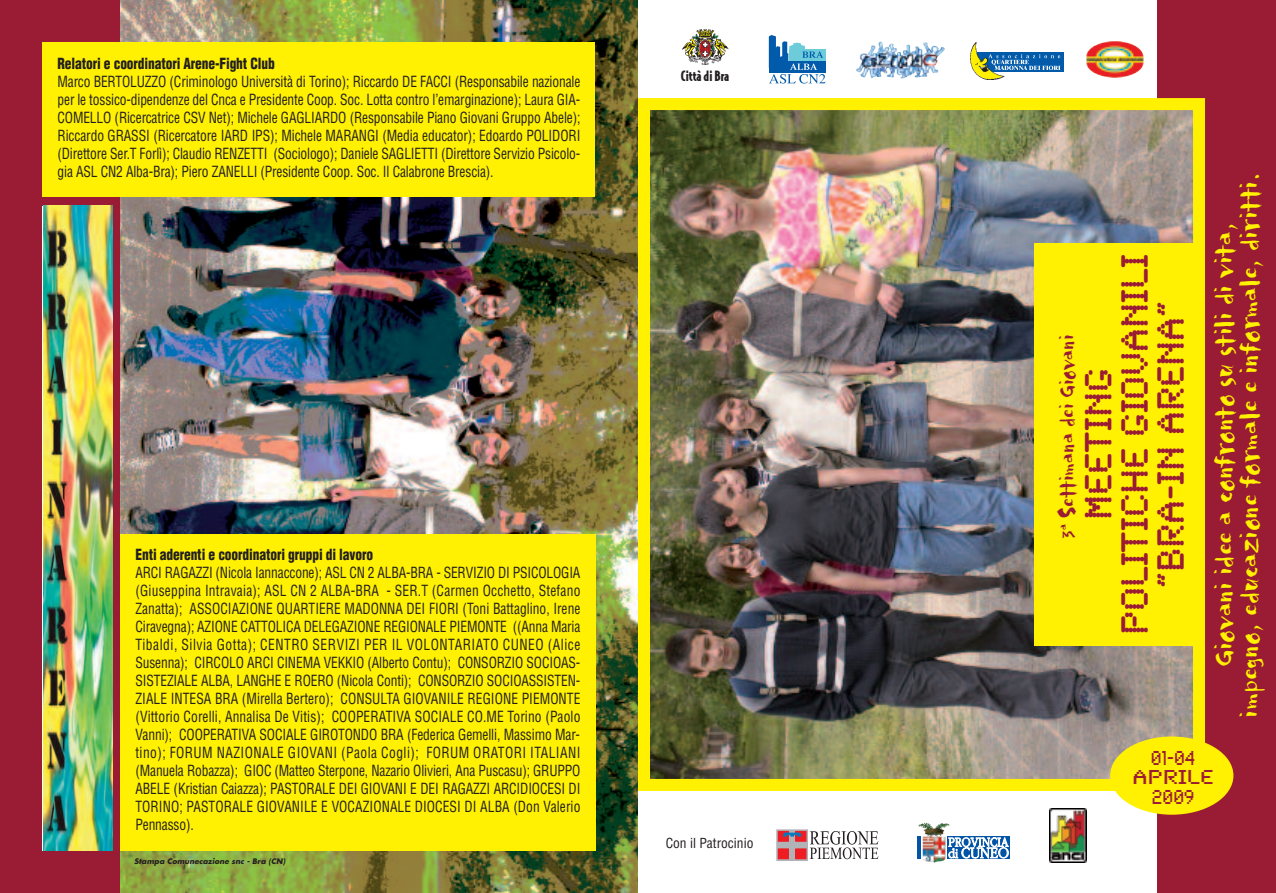
<style>
.page{position:relative;width:1276px;height:893px;background:#fff}
.page>*{position:absolute;margin:0;border:0;box-sizing:border-box;transform-origin:0 0}
.t1{font:39.6px/36.2px "Synchro Plain";color:#9a1b34;text-align:center}
.t2{font:32.85px/25.5px "Carumba Plain";color:#fff101;text-align:center;scale:1.1 1}
.t3{font:27.15px "Carumba Plain";color:#9a1b34}
.t4{font:21px/19.5px "Synchro Plain";color:#9a1b34;text-align:center;scale:.85 1}
.t5{font:condensed 15px/18px "Helvetica";letter-spacing:-.01em;color:#231f20;text-align:justify;scale:.9 1}
.t6{font:900 condensed 15px "Helvetica";letter-spacing:-.01em;color:#231f20;scale:.9 1}
.t7{font:condensed 13.5px "Helvetica";color:#231f20}
.t8{font:900 13.5px "Bodega Sans";color:#231f20}
.t9{font:italic 700 7.5px "Futura";letter-spacing:.005em;color:#231f20}
</style>
<div class="page">
<img style="left:119px;top:0;width:519px;height:893px">
<div style="left:1157px;top:0;width:119px;height:893px;background:#9a1b34"></div>
<div style="left:0;top:0;width:119px;height:893px;background:#9a1b34"></div>
<img style="left:651px;top:111px;width:541px;height:667px">
<div style="left:638px;top:98px;width:567px;height:693px;border:12px solid #fff101"></div>
<div style="left:1034px;top:243px;width:171px;height:403px;background:#fff101"></div>
<div style="left:1110px;top:736px;width:123px;height:79px;background:#fff101;border-radius:50%"></div>
<svg style="left:810px;top:831px;width:68px;height:28px"></svg>
<svg style="left:778px;top:832px;width:27px;height:26px"></svg>
<div style="left:776px;top:830px;width:31px;height:30px;border:1px solid #b2b3b7"></div>
<div style="left:796px;top:849px;width:10px;height:10px;background:#ee1d23"></div>
<div style="left:795px;top:849px;width:11px;height:10px;border:1px solid #ee1d23"></div>
<div style="left:778px;top:849px;width:10px;height:10px;background:#ee1d23"></div>
<svg style="left:778px;top:831px;width:10px;height:10px"></svg>
<svg style="left:797px;top:833px;width:7px;height:6px"></svg>
<div style="left:795px;top:831px;width:11px;height:10px;border:1px solid #ee1d23"></div>
<svg style="left:783px;top:833px;width:18px;height:3px"></svg>
<svg style="left:917px;top:822px;width:93px;height:41px"></svg>
<img style="left:936px;top:825px;width:14px;height:36px">
<hr style="left:917px;top:837px;width:4px;height:22px;background:#0154a6">
<svg style="left:947px;top:837px;width:62px;height:22px"></svg>
<svg style="left:948px;top:837px;width:60px;height:23px"></svg>
<svg style="left:1049px;top:808px;width:38px;height:55px"></svg>
<img style="left:1049px;top:809px;width:37px;height:54px">
<img style="left:682px;top:29px;width:47px;height:36px">
<svg style="left:769px;top:35px;width:56px;height:49px"></svg>
<img style="left:885px;top:42px;width:59px;height:31px">
<div style="left:977px;top:53px;width:86px;height:19px;background:#015aaa"></div>
<svg style="left:970px;top:43px;width:90px;height:37px"></svg>
<img style="left:1086px;top:41px;width:57px;height:37px">
<div style="left:43px;top:43px;width:552px;height:154px;background:#fff101"></div>
<div style="left:120px;top:534px;width:475px;height:316px;background:#fff101"></div>
<img style="left:44px;top:206px;width:69px;height:644px">
<p class="t6" style="left:58px;top:55px;width:243px">Relatori e coordinatori Arene-Fight Club</p>
<p class="t5" style="left:58px;top:73px;width:582px">Marco BERTOLUZZO (Criminologo Università di Torino); Riccardo DE FACCI (Responsabile nazionale per le tossico-dipendenze del Cnca e Presidente Coop. Soc. Lotta contro l’emarginazione); Laura GIA-COMELLO (Ricercatrice CSV Net); Michele GAGLIARDO (Responsabile Piano Giovani Gruppo Abele); Riccardo GRASSI (Ricercatore IARD IPS); Michele MARANGI (Media educator); Edoardo POLIDORI (Direttore Ser.T Forlì); Claudio RENZETTI (Sociologo); Daniele SAGLIETTI (Direttore Servizio Psicolo&shy;gia ASL CN2 Alba-Bra); Piero ZANELLI (Presidente Coop. Soc. Il Calabrone Brescia).</p>
<p class="t8" style="left:681px;top:68px;width:50px">CittàdiBra</p>
<p class="t6" style="left:135px;top:546px;width:265px">Enti aderenti e coordinatori gruppi di lavoro</p>
<p class="t5" style="left:135px;top:564px;width:496px">ARCI RAGAZZI (Nicola Iannaccone); ASL CN 2 ALBA-BRA - SERVIZIO DI PSICOLOGIA (Giuseppina Intravaia); ASL CN 2 ALBA-BRA - SER.T (Carmen Occhetto, Stefano Zanatta); ASSOCIAZIONE QUARTIERE MADONNA DEI FIORI (Toni Battaglino, Irene Ciravegna); AZIONE CATTOLICA DELEGAZIONE REGIONALE PIEMONTE ((Anna Maria Tibaldi, Silvia Gotta); CENTRO SERVIZI PER IL VOLONTARIATO CUNEO (Alice Susenna); CIRCOLO ARCI CINEMA VEKKIO (Alberto Contu); CONSORZIO SOCIOAS-SISTEZIALE ALBA, LANGHE E ROERO (Nicola Conti); CONSORZIO SOCIOASSISTEN-ZIALE INTESA BRA (Mirella Bertero); CONSULTA GIOVANILE REGIONE PIEMONTE (Vittorio Corelli, Annalisa De Vitis); COOPERATIVA SOCIALE CO.ME Torino (Paolo Vanni); COOPERATIVA SOCIALE GIROTONDO BRA (Federica Gemelli, Massimo Mar&shy;tino); FORUM NAZIONALE GIOVANI (Paola Cogli); FORUM ORATORI ITALIANI (Manuela Robazza); GIOC (Matteo Sterpone, Nazario Olivieri, Ana Puscasu); GRUPPO ABELE (Kristian Caiazza); PASTORALE DEI GIOVANI E DEI RAGAZZI ARCIDIOCESI DI TORINO; PASTORALE GIOVANILE E VOCAZIONALE DIOCESI DI ALBA (Don Valerio Pennasso).</p>
<p class="t9" style="left:134px;top:858px;width:153px">Stampa Comunecazione snc - Bra (CN)</p>
<p class="t7" style="left:666px;top:836px;width:89px">Con il Patrocinio</p>
<h1 class="t1" style="left:1076px;top:635px;width:383px;rotate:-90deg">MEETING<br>POLITICHE GIOVANILI “BRA-IN ARENA”</h1>
<h3 class="t3" style="left:1050px;top:538px;width:205px;rotate:-90deg">3<sup>a</sup> Settimana dei Giovani</h3>
<h2 class="t2" style="left:1210px;top:717px;width:497px;rotate:-90deg">Giovani idee a confronto su stili di vita, impegno, educazione formale e informale, diritti.</h2>
<h3 class="t4" style="left:1132px;top:746px;width:97px">01-04<br>APRILE<br>2009</h3>
</div>
